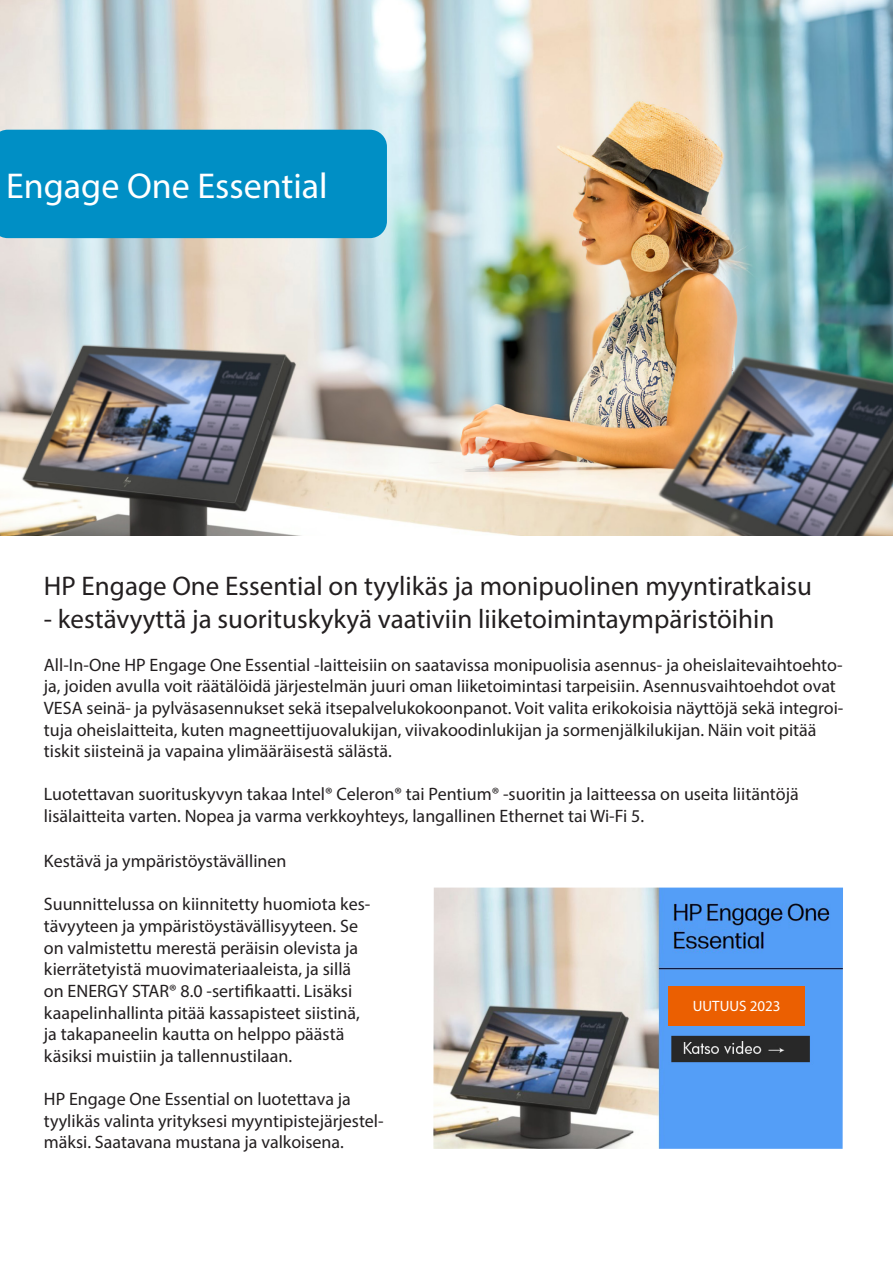
<style>
.page{position:relative;width:893px;height:1263px;background:#fff}
.page>*{position:absolute;margin:0;border:0;box-sizing:border-box;transform-origin:0 0}
.t1{font:36px "Myriad Pro";color:#fff}
.t2{font:27px "Myriad Pro";color:#231f20}
.t3{font:18px/21.6px "Myriad Pro";color:#231f20}
.t4{font:15px "Myriad Pro";color:#fff}
</style>
<div class="page">
<img style="left:0;top:0;width:893px;height:536px">
<div style="left:0;top:130px;width:387px;height:108px;background:#008fc5"></div>
<img style="left:433px;top:887px;width:410px;height:262px">
<div style="left:669px;top:986px;width:136px;height:39px;background:#eb5f01"></div>
<p class="t1" style="left:6px;top:164px;width:323px">Engage One Essential</p>
<p class="t2" style="left:44px;top:569px;width:769px">HP Engage One Essential on tyylikäs ja monipuolinen myyntiratkaisu</p>
<p class="t2" style="left:44px;top:602px;width:732px">- kestävyyttä ja suorituskykyä vaativiin liiketoimintaympäristöihin</p>
<p class="t3" style="left:44px;top:654px;width:801px">All-In-One HP Engage One Essential -laitteisiin on saatavissa monipuolisia asennus- ja oheislaitevaihtoehto&shy;ja, joiden avulla voit räätälöidä järjestelmän juuri oman liiketoimintasi tarpeisiin. Asennusvaihtoehdot ovat VESA seinä- ja pylväsasennukset sekä itsepalvelukokoonpanot. Voit valita erikokoisia näyttöjä sekä integroi&shy;tuja oheislaitteita, kuten magneettijuovalukijan, viivakoodinlukijan ja sormenjälkilukijan. Näin voit pitää tiskit siisteinä ja vapaina ylimääräisestä sälästä.</p>
<p class="t3" style="left:44px;top:783px;width:756px">Luotettavan suorituskyvyn takaa Intel® Celeron® tai Pentium® -suoritin ja laitteessa on useita liitäntöjä lisälaitteita varten. Nopea ja varma verkkoyhteys, langallinen Ethernet tai Wi-Fi 5.</p>
<p class="t3" style="left:44px;top:850px;width:244px">Kestävä ja ympäristöystävällinen</p>
<p class="t3" style="left:44px;top:893px;width:328px">Suunnittelussa on kiinnitetty huomiota kes&shy;tävyyteen ja ympäristöystävällisyyteen. Se on valmistettu merestä peräisin olevista ja kierrätetyistä muovimateriaaleista, ja sillä on ENERGY STAR® 8.0 -sertifi kaatti. Lisäksi kaapelinhallinta pitää kassapisteet siistinä, ja takapaneelin kautta on helppo päästä käsiksi muistiin ja tallennustilaan.</p>
<p class="t3" style="left:44px;top:1088px;width:341px">HP Engage One Essential on luotettava ja tyylikäs valinta yrityksesi myyntipistejärjestel&shy;mäksi. Saatavana mustana ja valkoisena.</p>
<p class="t4" style="left:693px;top:996px;width:89px">UUTUUS 2023</p>
</div>
